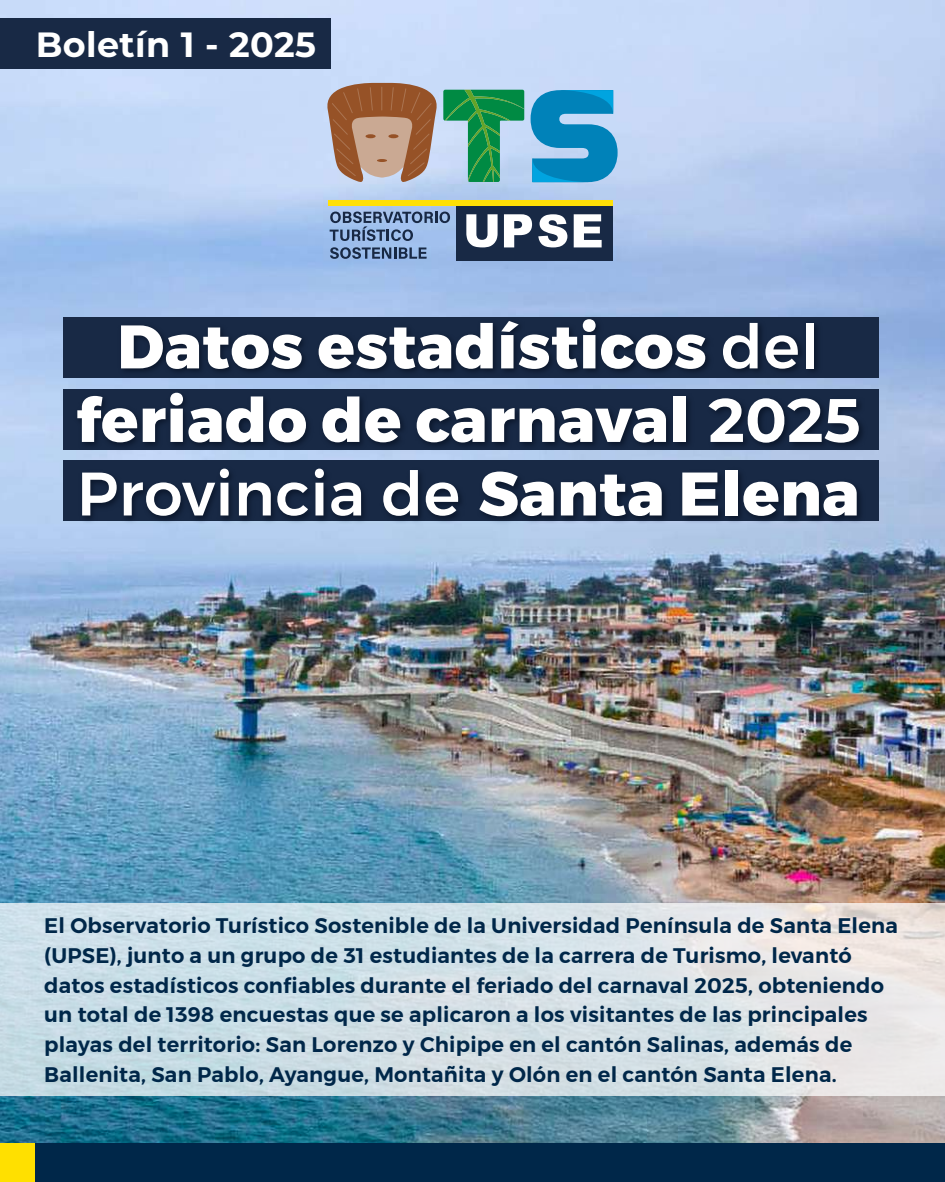
<style>
.page{position:relative;width:945px;height:1182px;background:#fff}
.page>*{position:absolute;margin:0;border:0;box-sizing:border-box;transform-origin:0 0}
.t1{font:800 61.25px/73.5px "Gontserrat";letter-spacing:.01em;color:#fff;text-align:center}
.t2{font:700 35px "Montserrat";letter-spacing:.01em;color:#fff}
.t3{font:600 21px/29.8px "Gontserrat";letter-spacing:.01em;color:#002749}
.s1{font-weight:500}
.s2{font-family:"Montserrat";font-weight:700}
</style>
<div class="page">
<img style="left:0;top:0;width:945px;height:1143px">
<div style="left:0;top:1143px;width:375px;height:38px;background:#ffe000"></div>
<div style="left:36px;top:1143px;width:909px;height:38px;background:#002749"></div>
<svg style="left:330px;top:211px;width:120px;height:30px;background:#7691b8"></svg>
<svg style="left:330px;top:247px;width:97px;height:12px"></svg>
<div style="left:456px;top:204px;width:157px;height:57px;background:#182945"></div>
<svg style="left:466px;top:214px;width:32px;height:33px"></svg>
<svg style="left:504px;top:214px;width:28px;height:33px"></svg>
<svg style="left:538px;top:214px;width:29px;height:33px"></svg>
<svg style="left:574px;top:214px;width:28px;height:33px"></svg>
<div style="left:328px;top:200px;width:285px;height:5px;background:#ffe006"></div>
<svg style="left:325px;top:83px;width:199px;height:99px;background:#90977f"></svg>
<svg style="left:531px;top:90px;width:87px;height:92px;background:#3099ca"></svg>
<svg style="left:0;top:902px;width:945px;height:193px;background:#d4e0e5"></svg>
<img style="left:57px;top:310px;width:850px;height:246px">
<div style="left:0;top:19px;width:330px;height:50px;background:#182945"></div>
<h2 class="t2" style="left:36px;top:19px;width:282px">Boletín 1 - 2025</h2>
<h1 class="t1" style="left:76px;top:310px;width:786px">Datos estadísticos <span class="s1">del </span>feriado de carnaval <span class="s2">2025<br></span><span class="s1">Provincia de</span> Santa Elena</h1>
<p class="t3" style="left:44px;top:910px;width:855px">El Observatorio Turístico Sostenible de la Universidad Península de Santa Elena (UPSE), junto a un grupo de 31 estudiantes de la carrera de Turismo, levantó datos estadísticos confiables durante el feriado del carnaval 2025, obteniendo un total de 1398 encuestas que se aplicaron a los visitantes de las principales playas del territorio: San Lorenzo y Chipipe en el cantón Salinas, además de Ballenita, San Pablo, Ayangue, Montañita y Olón en el cantón Santa Elena.</p>
</div>
